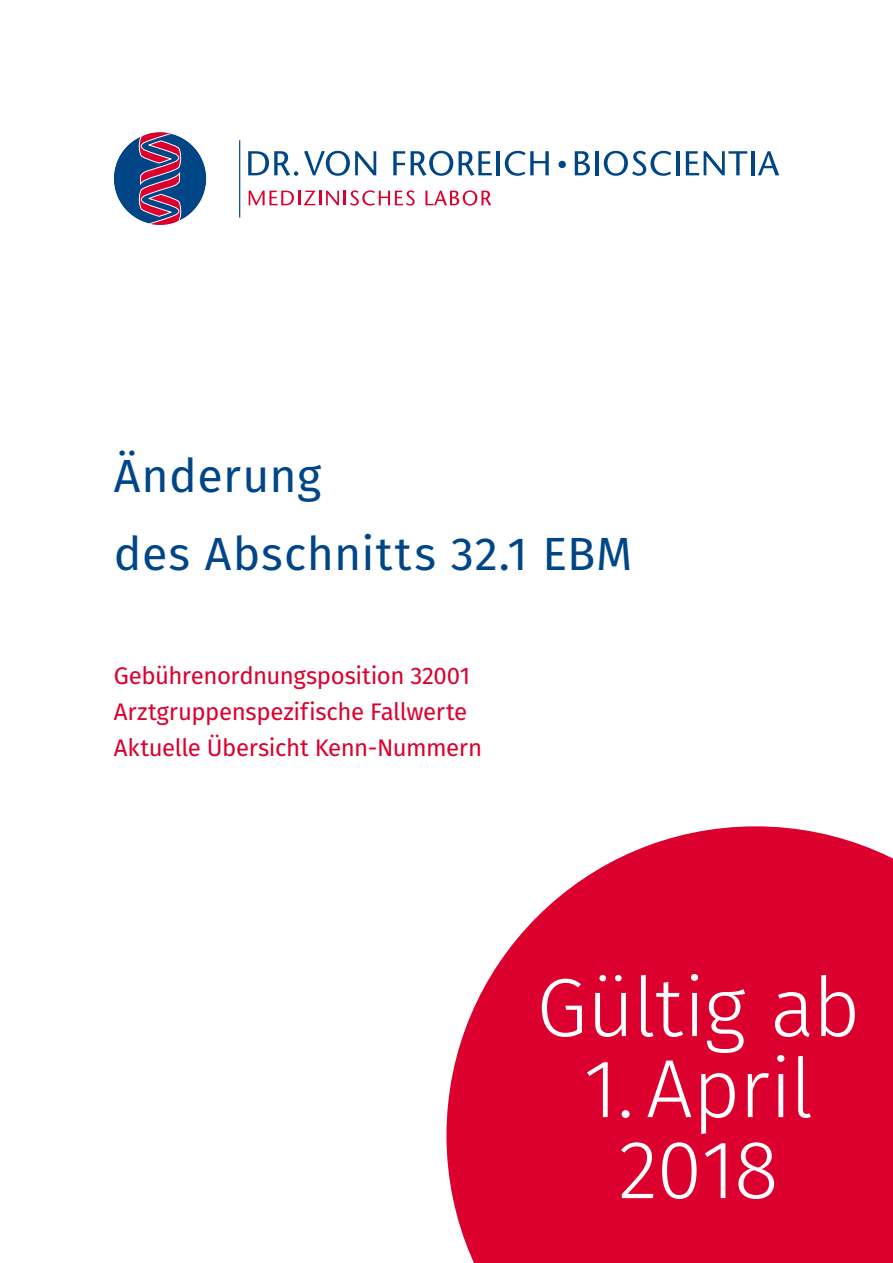
<style>
.page{position:relative;width:893px;height:1263px;background:#fff}
.page>*{position:absolute;margin:0;border:0;box-sizing:border-box;transform-origin:0 0}
.t1{font:300 82.5px/81px "Fira Sans";letter-spacing:-.015em;color:#fff;text-align:center}
.t2{font:46.5px/78px "Fira Sans";letter-spacing:.015em;color:#004687}
.t3{font:24px/36px "Fira Sans";letter-spacing:-.015em;color:#dc002e}
</style>
<div class="page">
<hr style="left:239px;top:140px;width:1px;height:78px;background:#004687">
<svg style="left:248px;top:151px;width:50px;height:25px"></svg>
<svg style="left:304px;top:151px;width:72px;height:25px"></svg>
<svg style="left:393px;top:151px;width:12px;height:24px"></svg>
<svg style="left:411px;top:151px;width:42px;height:25px"></svg>
<svg style="left:459px;top:151px;width:33px;height:25px"></svg>
<hr style="left:496px;top:151px;width:3px;height:24px;background:#004687">
<svg style="left:505px;top:151px;width:44px;height:25px"></svg>
<div style="left:558px;top:161px;width:8px;height:7px;background:#004687;border-radius:50%"></div>
<svg style="left:575px;top:151px;width:15px;height:24px"></svg>
<hr style="left:595px;top:151px;width:4px;height:24px;background:#004687">
<svg style="left:604px;top:151px;width:67px;height:25px"></svg>
<hr style="left:676px;top:151px;width:3px;height:24px;background:#004687">
<svg style="left:686px;top:151px;width:61px;height:24px"></svg>
<hr style="left:751px;top:151px;width:3px;height:24px;background:#004687">
<svg style="left:758px;top:151px;width:21px;height:24px"></svg>
<svg style="left:249px;top:190px;width:166px;height:16px"></svg>
<svg style="left:425px;top:190px;width:66px;height:16px"></svg>
<svg style="left:114px;top:132px;width:93px;height:93px"></svg>
<svg style="left:446px;top:826px;width:447px;height:437px;background:#e01f47"></svg>
<h2 class="t2" style="left:114px;top:436px;width:520px">Änderung<br>des Abschnitts 32.1 EBM</h2>
<p class="t3" style="left:114px;top:657px;width:370px">Gebührenordnungsposition 32001<br>Arztgruppenspezifische Fallwerte<br>Aktuelle Übersicht Kenn-Nummern</p>
<h1 class="t1" style="left:536px;top:966px;width:326px">Gültig ab</h1>
<h1 class="t1" style="left:584px;top:1047px;width:231px">1. April<br>2018</h1>
</div>
